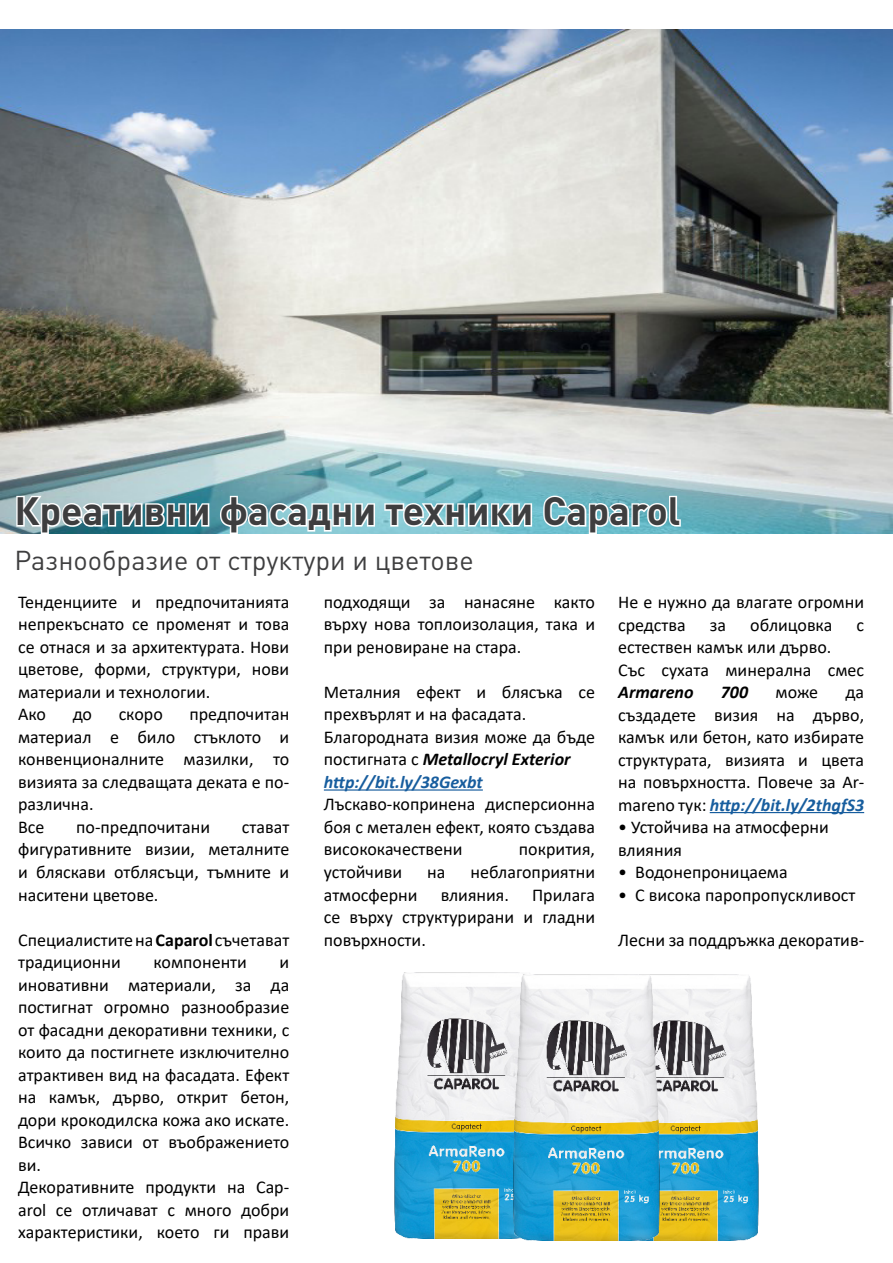
<style>
.page{position:relative;width:893px;height:1263px;background:#fff}
.page>*{position:absolute;margin:0;border:0;box-sizing:border-box;transform-origin:0 0}
.t1{font:700 39px "DIN Pro";color:#3e3e3f}
.t2{font:27px "DIN Pro";color:#3e3e3f}
.t3{font:18px/22.5px "Calibri";color:#000;text-align:justify}
.t4{font:italic 700 18px "Calibri";color:#175d9e}
.t5{font:italic 700 18px "Calibri";color:#000}
.s1{font-weight:700}
.s2{font-weight:700;font-style:italic}
.s3{font-weight:700;font-style:italic;color:#175d9e}
</style>
<div class="page">
<img style="left:662px;top:974px;width:97px;height:266px">
<hr style="left:324px;top:789px;width:159px;height:2px;background:#175d9e">
<hr style="left:710px;top:812px;width:154px;height:1px;background:#175d9e">
<img style="left:0;top:29px;width:893px;height:504px">
<svg style="left:15px;top:494px;width:196px;height:40px"></svg>
<svg style="left:218px;top:494px;width:159px;height:40px"></svg>
<svg style="left:383px;top:501px;width:151px;height:28px"></svg>
<svg style="left:542px;top:494px;width:140px;height:40px"></svg>
<img style="left:394px;top:972px;width:126px;height:266px">
<img style="left:511px;top:974px;width:151px;height:267px">
<p class="t1" style="left:15px;top:484px;width:667px">Креативни фасадни техники Caparol</p>
<p class="t2" style="left:15px;top:542px;width:461px">Разнообразие от структури и цветове</p>
<p class="t3" style="left:18px;top:590px;width:273px">Тенденциите и предпочитанията непрекъснато се променят и това се отнася и за архитектурата. Нови цветове, форми, структури, нови материали и технологии.</p>
<p class="t3" style="left:18px;top:703px;width:29px">Ако</p>
<p class="t3" style="left:73px;top:703px;width:21px">до</p>
<p class="t3" style="left:119px;top:703px;width:46px">скоро</p>
<p class="t3" style="left:18px;top:703px;width:273px;text-indent:171px">предпочитан материал е било стъклото и конвенционалните мазилки, то визията за следващата деката е по&shy;различна.</p>
<p class="t3" style="left:18px;top:815px;width:28px">Все</p>
<p class="t3" style="left:76px;top:815px;width:135px">по-предпочитани</p>
<p class="t3" style="left:18px;top:815px;width:273px;text-indent:224px">стават фигуративните визии, металните и бляскави отблясъци, тъмните и наситени цветове.</p>
<p class="t3" style="left:18px;top:928px;width:273px">Специалистите на <span class="s1">Caparol</span> съчетават традиционни</p>
<p class="t3" style="left:153px;top:950px;width:95px">компоненти</p>
<p class="t3" style="left:18px;top:950px;width:273px;text-indent:261px">и иновативни материали, за да постигнат огромно разнообразие от фасадни декоративни техники, с които да постигнете изключително атрактивен вид на фасадата. Eфект на камък, дърво, открит бетон, дори крокодилска кожа ако искате.<br>Всичко зависи от въображението ви.</p>
<p class="t3" style="left:18px;top:1175px;width:273px">Декоративните продукти на Cap&shy;arol се отличават с много добри характеристики, което ги прави</p>
<p class="t3" style="left:324px;top:590px;width:273px">подходящи за нанасяне както върху нова топлоизолация, така и при реновиране на стара.</p>
<p class="t3" style="left:324px;top:680px;width:273px">Металния ефект и блясъка се прехвърлят и на фасадата.</p>
<p class="t3" style="left:324px;top:725px;width:273px">Благородната визия може да бъде постигната с <span class="s2">Metallocryl Exterior</span></p>
<p class="t4" style="left:324px;top:769px;width:160px">http://bit.ly/38Gexbt</p>
<p class="t3" style="left:324px;top:793px;width:273px">Лъскаво-копринена дисперсионна боя с метален ефект, която създава висококачествени</p>
<p class="t3" style="left:519px;top:838px;width:78px">покрития,</p>
<p class="t3" style="left:324px;top:860px;width:80px">устойчиви</p>
<p class="t3" style="left:427px;top:860px;width:20px">на</p>
<p class="t3" style="left:470px;top:860px;width:126px">неблагоприятни</p>
<p class="t3" style="left:324px;top:883px;width:95px">атмосферни</p>
<p class="t3" style="left:441px;top:883px;width:70px">влияния.</p>
<p class="t3" style="left:324px;top:883px;width:273px;text-indent:208px">Прилага се върху структурирани и гладни повърхности.</p>
<p class="t3" style="left:618px;top:590px;width:247px">Не е нужно да влагате огромни средства</p>
<p class="t3" style="left:710px;top:613px;width:18px">за</p>
<p class="t3" style="left:750px;top:613px;width:84px">облицовка</p>
<p class="t3" style="left:856px;top:613px;width:9px">с</p>
<p class="t3" style="left:618px;top:635px;width:215px">естествен камък или дърво.</p>
<p class="t3" style="left:618px;top:658px;width:248px">Със сухата минерална смес<br><span class="s2">Armareno</span></p>
<p class="t5" style="left:721px;top:679px;width:29px">700</p>
<p class="t3" style="left:775px;top:680px;width:44px">може</p>
<p class="t3" style="left:618px;top:680px;width:248px;text-indent:227px">да създадете визия на дърво, камък или бетон, като избирате структурата, визията и цвета на повърхността. Повече за Ar&shy;mareno тук: <span class="s3">http://bit.ly/2thgfS3</span></p>
<p class="t3" style="left:618px;top:815px;width:212px">• Устойчива на атмосферни влияния</p>
<p class="t3" style="left:618px;top:860px;width:171px">• Водонепроницаема</p>
<p class="t3" style="left:618px;top:883px;width:239px">• С висока паропропускливост</p>
<p class="t3" style="left:618px;top:928px;width:248px">Лесни за поддръжка декоратив-</p>
</div>
